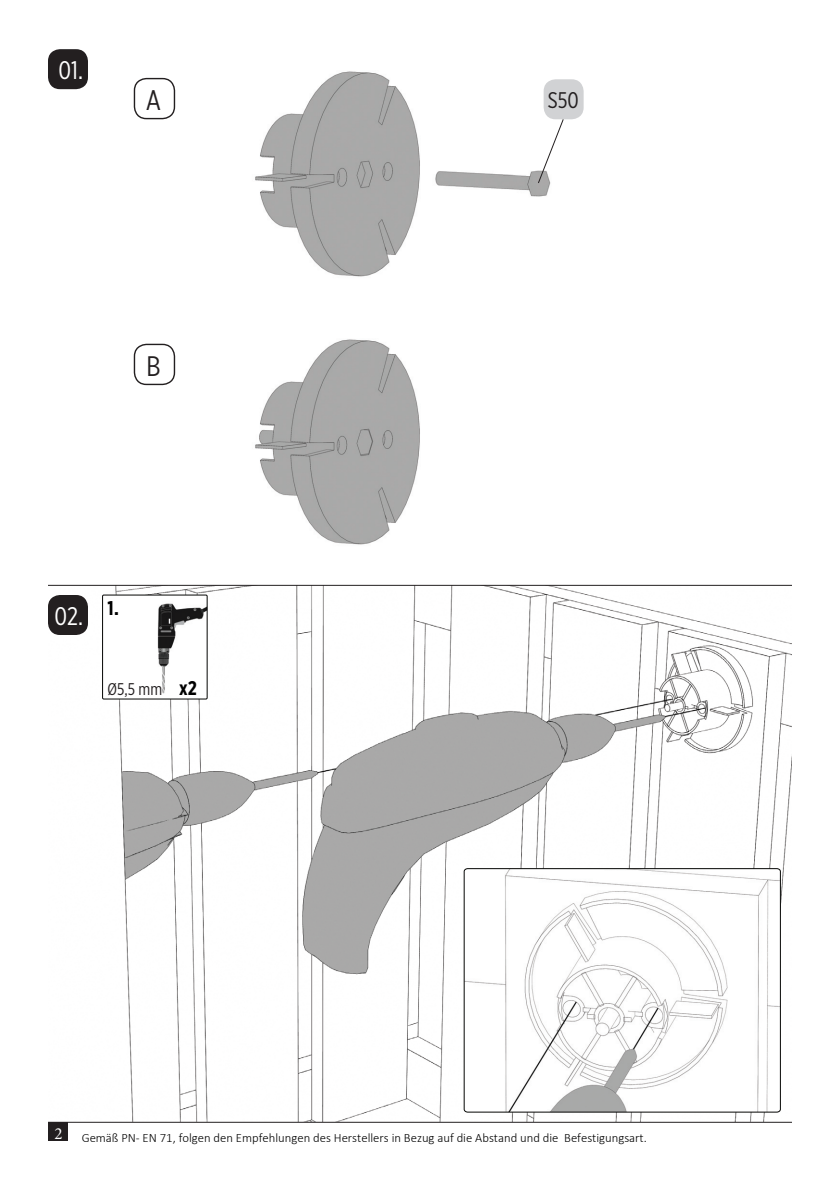
<style>
.page{position:relative;width:840px;height:1190px;background:#fff}
.page>*{position:absolute;margin:0;border:0;box-sizing:border-box;transform-origin:0 0}
.t1{font:28.2px "Gotham X Narrow";color:#231f20}
.t2{font:25.4px "Gotham X Narrow";color:#fff}
.t3{font:22.6px "Gotham X Narrow";color:#231f20}
.t4{font:700 19.8px "Gotham X Narrow";color:#000}
.t5{font:17px "Gotham X Narrow";color:#231f20}
.t6{font:300 12.6px "Calibri";color:#000}
.s1{font-weight:700;font-size:19.8px;color:#000}
</style>
<div class="page">
<img style="left:175px;top:71px;width:409px;height:206px">
<img style="left:175px;top:339px;width:245px;height:206px">
<img style="left:48px;top:586px;width:744px;height:536px">
<div style="left:103px;top:595px;width:104px;height:104px;background:#fff"></div>
<img style="left:157px;top:603px;width:48px;height:91px">
<div style="left:102px;top:595px;width:105px;height:104px;border:1px solid #040503"></div>
<img style="left:464px;top:869px;width:316px;height:243px;border-radius:3px">
<div style="left:464px;top:868px;width:317px;height:244px;border:1px solid #040503;border-radius:3px"></div>
<div style="left:48px;top:1122px;width:20px;height:19px;background:#231f20"></div>
<hr style="left:48px;top:585px;width:744px;height:1px;background:#231f20">
<div style="left:48px;top:595px;width:40px;height:40px;background:#231f20;border-radius:12px"></div>
<hr style="left:48px;top:1122px;width:744px;height:1px;background:#231f20">
<div style="left:48px;top:49px;width:40px;height:40px;background:#231f20;border-radius:12px"></div>
<div style="left:544px;top:79px;width:40px;height:40px;background:#d1d2d4;border-radius:12px"></div>
<div style="left:134px;top:78px;width:41px;height:41px;border:1px solid #231f20;border-radius:12px"></div>
<div style="left:134px;top:344px;width:41px;height:41px;border:1px solid #231f20;border-radius:12px"></div>
<svg style="left:537px;top:118px;width:27px;height:66px"></svg>
<h2 class="t2" style="left:59px;top:61px;width:26px">01.</h2>
<h1 class="t1" style="left:146px;top:90px;width:17px">A</h1>
<h3 class="t3" style="left:548px;top:92px;width:33px">S50</h3>
<h1 class="t1" style="left:146px;top:355px;width:16px">B</h1>
<h2 class="t2" style="left:55px;top:607px;width:30px">02.</h2>
<h3 class="t4" style="left:108px;top:596px;width:13px">1.</h3>
<h3 class="t5" style="left:108px;top:683px;width:91px">Ø5,5 mm <span class="s1">x2</span></h3>
<p class="t6" style="left:54px;top:1130px;width:594px"><sup>2</sup> Gemäß PN- EN 71, folgen den Empfehlungen des Herstellers in Bezug auf die Abstand und die Befestigungsart.</p>
</div>
